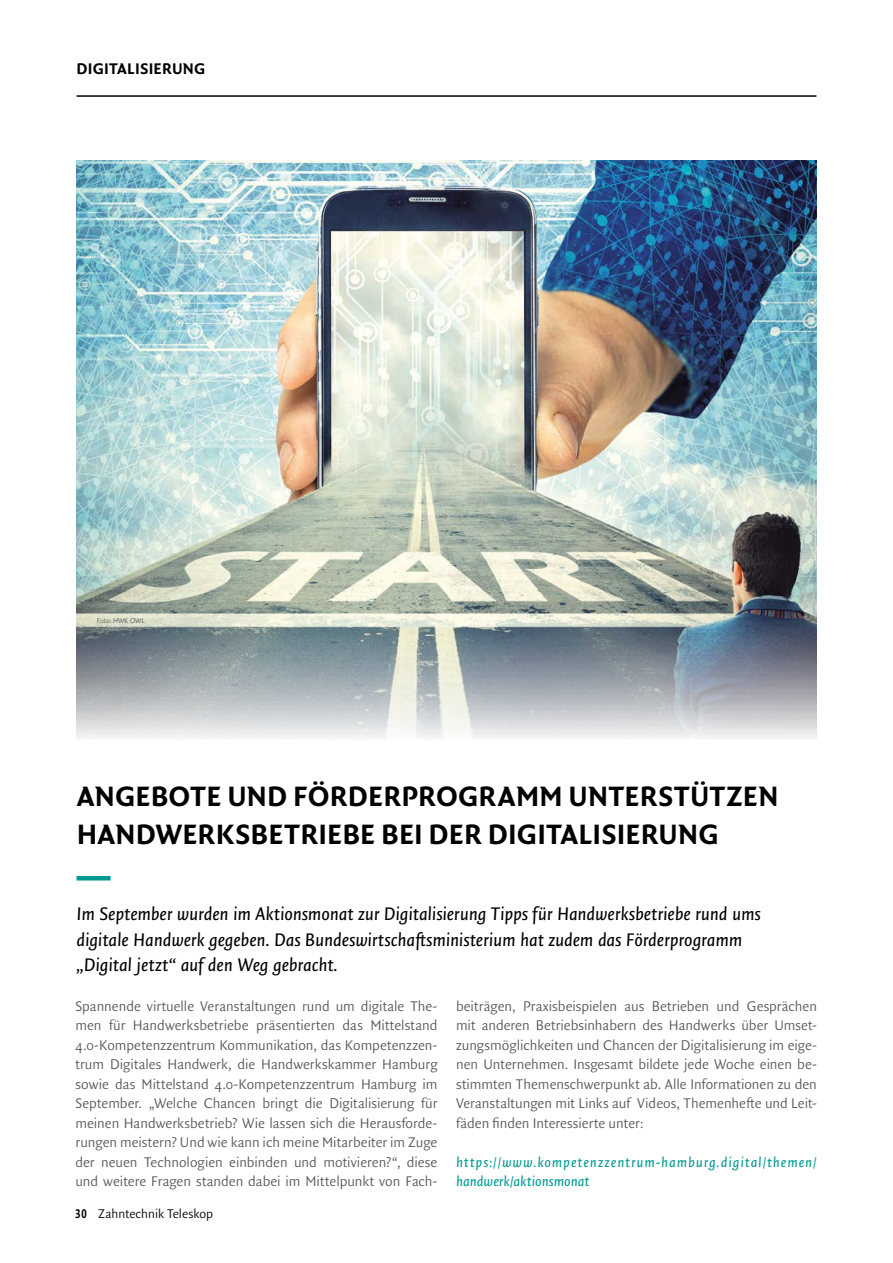
<style>
.page{position:relative;width:893px;height:1263px;background:#fff}
.page>*{position:absolute;margin:0;border:0;box-sizing:border-box;transform-origin:0 0}
.t1{font:30px/37.5px "Quadraat Sans OT Bld";letter-spacing:.005em;color:#000}
.t2{font:italic 19.5px/25.5px "Quadraat Sans OT";letter-spacing:-.01em;color:#000}
.t3{font:16.5px "Quadraat Sans OT Bld";letter-spacing:.01em;color:#000}
.t4{font:300 15px/19.5px "Quadraat Sans OT";color:#575756;text-align:justify}
.t5{font:italic 15px/19.5px "Quadraat Sans OT";letter-spacing:.055em;color:#009a93}
.t6{font:300 13.5px "Quadraat Sans OT";color:#000}
.t7{font:300 7.5px "Quadraat Sans OT";color:#575756}
.s1{font-family:"Quadraat Sans OT Bld";font-weight:400}
</style>
<div class="page">
<hr style="left:77px;top:95px;width:739px;height:2px;background:#000">
<img style="left:77px;top:161px;width:739px;height:577px">
<hr style="left:77px;top:876px;width:34px;height:4px;background:#009a93">
<p class="t3" style="left:77px;top:57px;width:130px">DIGITALISIERUNG</p>
<p class="t7" style="left:97px;top:616px;width:50px">Foto: HWK OWL</p>
<h1 class="t1" style="left:77px;top:777px;width:704px">ANGEBOTE UND FÖRDERPROGRAMM UNTERSTÜTZEN<br>HANDWERKSBETRIEBE BEI DER DIGITALISIERUNG</h1>
<h2 class="t2" style="left:77px;top:901px;width:686px">Im September wurden im Aktionsmonat zur Digitalisierung Tipps für Handwerksbetriebe rund ums digitale Handwerk gegeben. Das Bundeswirtschaftsministerium hat zudem das Förderprogramm „Digital jetzt“ auf den Weg gebracht.</h2>
<p class="t4" style="left:75px;top:996px;width:364px">Spannende virtuelle Veranstaltungen rund um digitale The&shy;men für Handwerksbetriebe präsentierten das Mittelstand 4.0-Kompetenzzentrum Kommunikation, das Kompetenzzen&shy;trum Digitales Handwerk, die Handwerkskammer Hamburg sowie das Mittelstand 4.0-Kompetenzzentrum Hamburg im September. „Welche Chancen bringt die Digitalisierung für meinen Handwerksbetrieb? Wie lassen sich die Herausforde&shy;rungen meistern? Und wie kann ich meine Mitarbeiter im Zuge der neuen Technologien einbinden und motivieren?“, diese und weitere Fragen standen dabei im Mittelpunkt von Fach-</p>
<p class="t4" style="left:456px;top:996px;width:362px">beiträgen, Praxisbeispielen aus Betrieben und Gesprächen mit anderen Betriebsinhabern des Handwerks über Umset&shy;zungsmöglichkeiten und Chancen der Digitalisierung im eige&shy;nen Unternehmen. Insgesamt bildete jede Woche einen be&shy;stimmten Themenschwerpunkt ab. Alle Informationen zu den Veranstaltungen mit Links auf Videos, Themenhefte und Leit&shy;fäden finden Interessierte unter:</p>
<p class="t5" style="left:456px;top:1152px;width:362px">https://www.kompetenzzentrum-hamburg.digital/themen/ handwerk/aktionsmonat</p>
<p class="t6" style="left:75px;top:1204px;width:139px"><span class="s1">30</span> Zahntechnik Teleskop</p>
</div>
